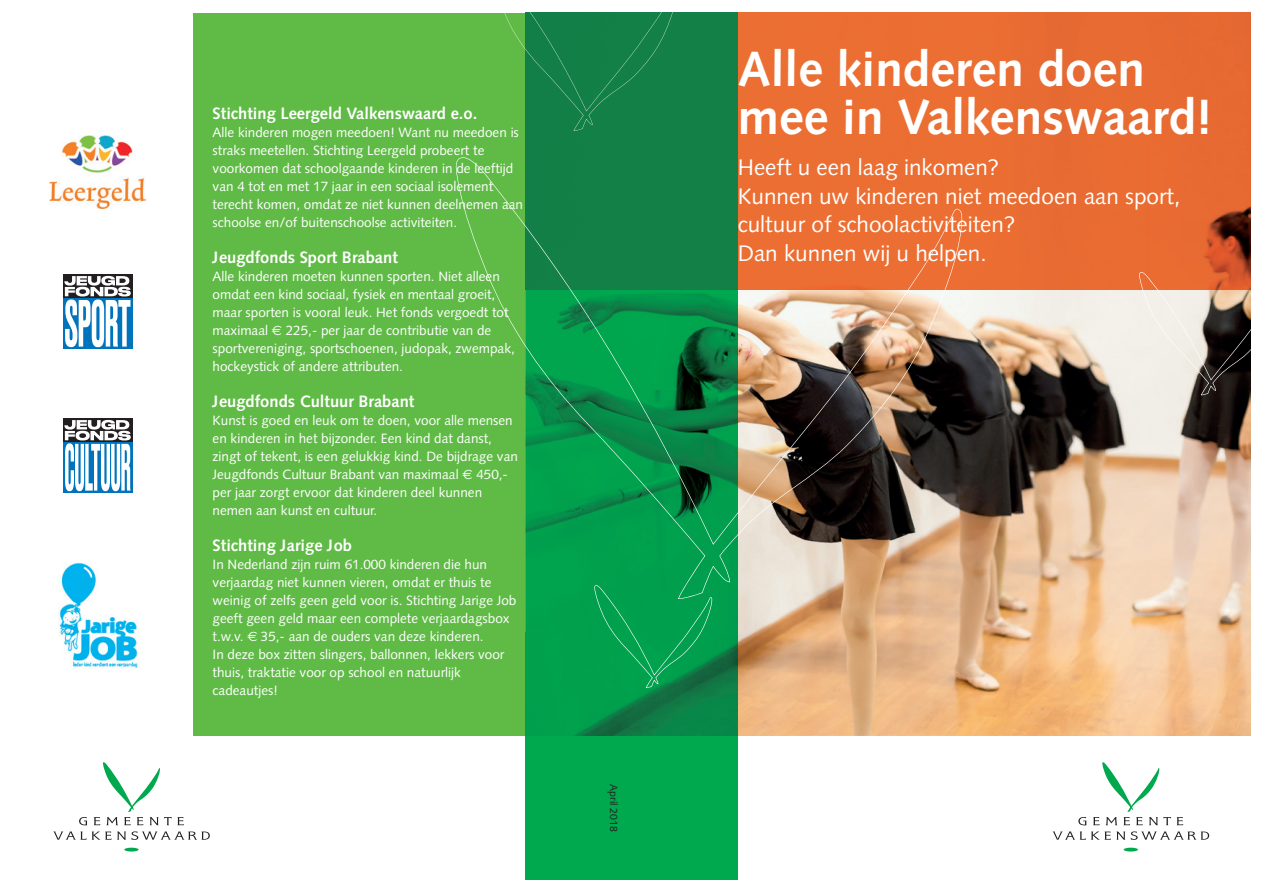
<style>
.page{position:relative;width:1263px;height:893px;background:#fff}
.page>*{position:absolute;margin:0;border:0;box-sizing:border-box;transform-origin:0 0}
.t1{font:700 49.5px/48px "Syntax";color:#fff}
.t2{font:22.5px/28.5px "Syntax";color:#fff}
.t3{font:700 16.5px "Syntax";color:#fff}
.t4{font:13.5px/18px "Syntax";color:#fff}
.t5{font:10.5px "Syntax";color:#231f20}
.s1{font-family:"Euro Sans"}
</style>
<div class="page">
<img style="left:578px;top:289px;width:672px;height:447px">
<img style="left:578px;top:13px;width:672px;height:276px">
<div style="left:525px;top:736px;width:213px;height:144px;background:#00a84e"></div>
<img style="left:525px;top:131px;width:53px;height:605px">
<div style="left:193px;top:13px;width:332px;height:723px;background:#60bb46"></div>
<svg style="left:1131px;top:831px;width:78px;height:9px"></svg>
<svg style="left:1052px;top:831px;width:73px;height:9px"></svg>
<svg style="left:1078px;top:817px;width:8px;height:8px"></svg>
<svg style="left:1093px;top:762px;width:90px;height:63px"></svg>
<hr style="left:1124px;top:848px;width:14px;height:3px;background:#00a84e;border-radius:50%">
<svg style="left:53px;top:831px;width:157px;height:9px"></svg>
<svg style="left:79px;top:817px;width:8px;height:8px"></svg>
<svg style="left:94px;top:762px;width:90px;height:63px"></svg>
<hr style="left:124px;top:848px;width:15px;height:3px;background:#00a84e;border-radius:50%">
<svg style="left:1139px;top:272px;width:112px;height:123px;background:#ad9688"></svg>
<svg style="left:594px;top:599px;width:118px;height:89px;background:#079e50"></svg>
<svg style="left:456px;top:157px;width:506px;height:442px"></svg>
<img style="left:50px;top:136px;width:96px;height:72px">
<div style="left:63px;top:298px;width:70px;height:51px;background:#0073bc"></div>
<div style="left:63px;top:275px;width:70px;height:23px;background:#231f20"></div>
<svg style="left:64px;top:276px;width:67px;height:71px"></svg>
<div style="left:63px;top:442px;width:70px;height:51px;background:#0073bc"></div>
<div style="left:63px;top:419px;width:70px;height:23px;background:#231f20"></div>
<svg style="left:64px;top:420px;width:67px;height:71px"></svg>
<img style="left:59px;top:563px;width:79px;height:105px">
<svg style="left:504px;top:12px;width:172px;height:119px;background:#1d8848"></svg>
<p class="t3" style="left:213px;top:104px;width:266px">Stichting Leergeld Valkenswaard e.o.</p>
<p class="t4" style="left:213px;top:123px;width:312px">Alle kinderen mogen meedoen! Want nu meedoen is straks meetellen. Stichting Leergeld probeert te voorkomen dat schoolgaande kinderen in de leeftijd van 4 tot en met 17 jaar in een sociaal isolement terecht komen, omdat ze niet kunnen deelnemen aan schoolse en/of buitenschoolse activiteiten.</p>
<p class="t3" style="left:213px;top:248px;width:187px">Jeugdfonds Sport Brabant</p>
<p class="t4" style="left:213px;top:267px;width:304px">Alle kinderen moeten kunnen sporten. Niet alleen omdat een kind sociaal, fysiek en mentaal groeit, maar sporten is vooral leuk. Het fonds vergoedt tot maximaal <span class="s1">€</span> 225,- per jaar de contributie van de sportvereniging, sportschoenen, judopak, zwempak, hockeystick of andere attributen.</p>
<p class="t3" style="left:213px;top:392px;width:203px">Jeugdfonds Cultuur Brabant</p>
<p class="t4" style="left:213px;top:411px;width:307px">Kunst is goed en leuk om te doen, voor alle mensen en kinderen in het bijzonder. Een kind dat danst, zingt of tekent, is een gelukkig kind. De bijdrage van Jeugd fonds Cultuur Brabant van maximaal <span class="s1">€</span> 450,- per jaar zorgt ervoor dat kinderen deel kunnen nemen aan kunst en cultuur.</p>
<p class="t3" style="left:213px;top:536px;width:141px">Stichting Jarige Job</p>
<p class="t4" style="left:213px;top:555px;width:305px">In Nederland zijn ruim 61.000 kinderen die hun verjaardag niet kunnen vieren, omdat er thuis te weinig of zelfs geen geld voor is. Stichting Jarige Job geeft geen geld maar een complete verjaardagsbox t.w.v. <span class="s1">€</span> 35,- aan de ouders van deze kinderen.<br>In deze box zitten slingers, ballonnen, lekkers voor thuis, traktatie voor op school en natuurlijk cadeautjes!</p>
<p class="t5" style="left:620px;top:784px;width:49px;rotate:90deg">April 2018</p>
<h1 class="t1" style="left:738px;top:45px;width:476px">Alle kinderen doen mee in Valkenswaard!</h1>
<h2 class="t2" style="left:738px;top:153px;width:444px">Heeft u een laag inkomen?<br>Kunnen uw kinderen niet meedoen aan sport, cultuur of school activiteiten?<br>Dan kunnen wij u helpen.</h2>
</div>
